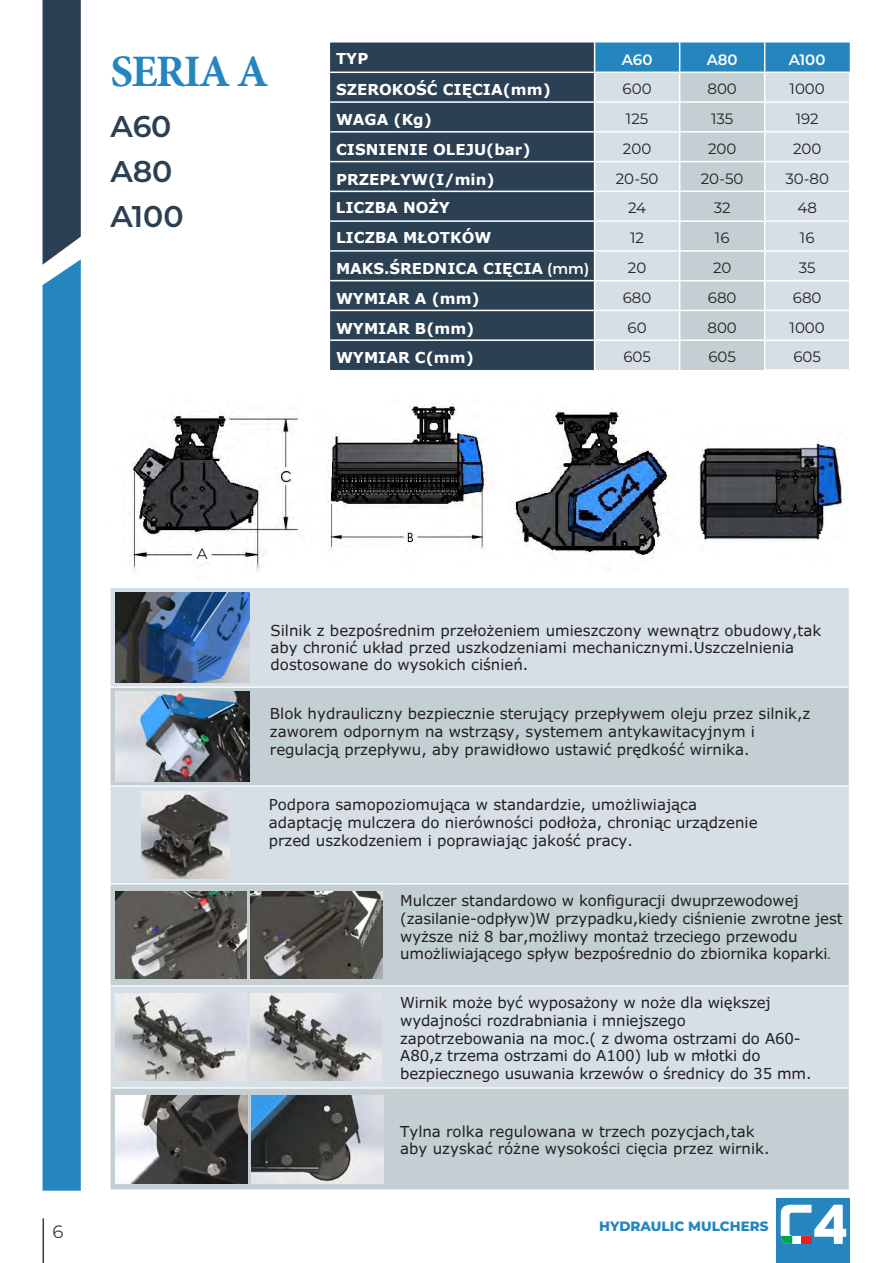
<style>
.page{position:relative;width:893px;height:1263px;background:#fff}
.page>*{position:absolute;margin:0;border:0;box-sizing:border-box;transform-origin:0 0}
.t1{font:700 45px "Minion Pro";letter-spacing:-.04em;color:#2586bf}
.t2{font:600 30px/45px "Montserrat";letter-spacing:-.005em;color:#2c4053}
.t3{font:18px "Montserrat";color:#2c4053}
.t4{font:15px/17.7px "Verdana Pro";color:#231f20}
.t5{font:700 15px "Verdana Pro";color:#fff}
.t6{font:15px "Montserrat";color:#231f20}
.t7{font:600 15px "Montserrat";color:#fff}
.t8{font:800 13.5px "Montserrat";color:#2586bf}
.s1{font-family:"Montserrat";font-weight:600}
.s2{font-family:"Montserrat"}
</style>
<div class="page">
<hr style="left:43px;top:1218px;width:1px;height:45px;background:#2c4053">
<div style="left:330px;top:43px;width:264px;height:327px;background:#2c4053"></div>
<hr style="left:330px;top:72px;width:265px;height:1px;background:#fff">
<hr style="left:330px;top:101px;width:265px;height:2px;background:#fff">
<hr style="left:330px;top:131px;width:265px;height:2px;background:#fff">
<hr style="left:330px;top:161px;width:265px;height:1px;background:#fff">
<hr style="left:330px;top:191px;width:265px;height:1px;background:#fff">
<hr style="left:330px;top:220px;width:265px;height:2px;background:#fff">
<hr style="left:330px;top:250px;width:265px;height:2px;background:#fff">
<svg style="left:594px;top:43px;width:256px;height:327px;background:#c3d3dd"></svg>
<hr style="left:765px;top:101px;width:84px;height:2px;background:#fff">
<hr style="left:765px;top:131px;width:84px;height:2px;background:#fff">
<hr style="left:765px;top:161px;width:84px;height:1px;background:#fff">
<hr style="left:765px;top:191px;width:84px;height:1px;background:#fff">
<hr style="left:765px;top:220px;width:84px;height:2px;background:#fff">
<hr style="left:765px;top:250px;width:84px;height:2px;background:#fff">
<hr style="left:765px;top:310px;width:84px;height:1px;background:#fff">
<hr style="left:765px;top:339px;width:84px;height:2px;background:#fff">
<hr style="left:764px;top:369px;width:86px;height:2px;background:#fff">
<hr style="left:330px;top:310px;width:265px;height:1px;background:#fff">
<hr style="left:595px;top:310px;width:85px;height:1px;background:#fff">
<hr style="left:680px;top:310px;width:85px;height:1px;background:#fff">
<hr style="left:330px;top:339px;width:265px;height:2px;background:#fff">
<hr style="left:595px;top:339px;width:85px;height:2px;background:#fff">
<hr style="left:680px;top:339px;width:85px;height:2px;background:#fff">
<hr style="left:330px;top:280px;width:265px;height:1px;background:#fff">
<hr style="left:595px;top:280px;width:85px;height:1px;background:#fff">
<hr style="left:680px;top:280px;width:85px;height:1px;background:#fff">
<hr style="left:765px;top:280px;width:84px;height:1px;background:#fff">
<div style="left:111px;top:588px;width:738px;height:98px;background:#d6dfe5"></div>
<svg style="left:111px;top:688px;width:738px;height:501px;background:#cbd5da"></svg>
<hr style="left:111px;top:883px;width:155px;height:1px;background:#fff">
<hr style="left:266px;top:883px;width:129px;height:1px;background:#fff">
<hr style="left:395px;top:883px;width:454px;height:1px;background:#fff">
<hr style="left:111px;top:1087px;width:155px;height:2px;background:#fff">
<hr style="left:266px;top:1087px;width:129px;height:2px;background:#fff">
<hr style="left:395px;top:1087px;width:454px;height:2px;background:#fff">
<hr style="left:111px;top:785px;width:155px;height:2px;background:#fff">
<hr style="left:266px;top:785px;width:129px;height:2px;background:#fff">
<hr style="left:395px;top:785px;width:454px;height:2px;background:#fff">
<hr style="left:111px;top:985px;width:155px;height:1px;background:#fff">
<hr style="left:266px;top:985px;width:129px;height:1px;background:#fff">
<hr style="left:395px;top:985px;width:454px;height:1px;background:#fff">
<img style="left:115px;top:593px;width:135px;height:89px">
<img style="left:115px;top:692px;width:134px;height:89px">
<img style="left:141px;top:791px;width:88px;height:88px">
<img style="left:115px;top:891px;width:132px;height:88px">
<img style="left:251px;top:891px;width:131px;height:88px">
<img style="left:115px;top:993px;width:131px;height:87px">
<img style="left:251px;top:993px;width:131px;height:87px">
<img style="left:115px;top:1095px;width:132px;height:88px">
<img style="left:251px;top:1095px;width:132px;height:88px">
<svg style="left:43px;top:0;width:38px;height:1191px;background:#2b7aa9"></svg>
<div style="left:776px;top:1199px;width:74px;height:64px;background:#2586bf"></div>
<svg style="left:781px;top:1205px;width:65px;height:39px"></svg>
<img style="left:327px;top:404px;width:161px;height:145px">
<img style="left:514px;top:409px;width:156px;height:149px">
<img style="left:698px;top:438px;width:145px;height:103px">
<img style="left:129px;top:411px;width:172px;height:160px">
<div style="left:197px;top:544px;width:13px;height:18px;background:#fff"></div>
<p class="t1" style="left:111px;top:40px;width:160px">SERIA A</p>
<p class="t2" style="left:111px;top:103px;width:75px">A60<br>A80<br>A100</p>
<p class="t5" style="left:336px;top:49px;width:34px">TYP</p>
<p class="t7" style="left:622px;top:49px;width:32px">A60</p>
<p class="t7" style="left:707px;top:49px;width:33px">A80</p>
<p class="t7" style="left:789px;top:49px;width:38px">A100</p>
<p class="t5" style="left:336px;top:80px;width:216px">SZEROKOŚĆ CIĘCIA(mm)</p>
<p class="t6" style="left:623px;top:79px;width:30px">600</p>
<p class="t6" style="left:707px;top:79px;width:31px">800</p>
<p class="t6" style="left:790px;top:79px;width:37px">1000</p>
<p class="t5" style="left:336px;top:110px;width:97px">WAGA (Kg)</p>
<p class="t6" style="left:626px;top:109px;width:24px">125</p>
<p class="t6" style="left:711px;top:109px;width:24px">135</p>
<p class="t6" style="left:796px;top:109px;width:25px">192</p>
<p class="t5" style="left:336px;top:140px;width:196px">CISNIENIE OLEJU(bar)</p>
<p class="t6" style="left:623px;top:138px;width:30px">200</p>
<p class="t6" style="left:708px;top:138px;width:30px">200</p>
<p class="t6" style="left:793px;top:138px;width:30px">200</p>
<p class="t5" style="left:336px;top:169px;width:160px">PRZEPŁYW(I/min)</p>
<p class="t6" style="left:616px;top:168px;width:44px">20-50</p>
<p class="t6" style="left:701px;top:168px;width:44px">20-50</p>
<p class="t6" style="left:785px;top:168px;width:45px">30-80</p>
<p class="t5" style="left:336px;top:198px;width:116px">LICZBA NOŻY</p>
<p class="t6" style="left:628px;top:198px;width:20px">24</p>
<p class="t6" style="left:714px;top:198px;width:18px">32</p>
<p class="t6" style="left:797px;top:198px;width:21px">48</p>
<p class="t5" style="left:336px;top:228px;width:157px">LICZBA MŁOTKÓW</p>
<p class="t6" style="left:630px;top:228px;width:15px">12</p>
<p class="t6" style="left:715px;top:228px;width:16px">16</p>
<p class="t6" style="left:800px;top:228px;width:16px">16</p>
<p class="t5" style="left:336px;top:259px;width:255px">MAKS.ŚREDNICA CIĘCIA <span class="s1">(mm)</span></p>
<p class="t6" style="left:628px;top:257px;width:20px">20</p>
<p class="t6" style="left:713px;top:257px;width:20px">20</p>
<p class="t6" style="left:799px;top:257px;width:18px">35</p>
<p class="t5" style="left:336px;top:289px;width:145px">WYMIAR A (mm)</p>
<p class="t6" style="left:623px;top:287px;width:30px">680</p>
<p class="t6" style="left:708px;top:287px;width:30px">680</p>
<p class="t6" style="left:793px;top:287px;width:30px">680</p>
<p class="t5" style="left:336px;top:318px;width:140px">WYMIAR B(mm)</p>
<p class="t6" style="left:628px;top:317px;width:21px">60</p>
<p class="t6" style="left:707px;top:317px;width:31px">800</p>
<p class="t6" style="left:790px;top:317px;width:37px">1000</p>
<p class="t5" style="left:336px;top:348px;width:139px">WYMIAR C(mm)</p>
<p class="t6" style="left:623px;top:347px;width:29px">605</p>
<p class="t6" style="left:708px;top:347px;width:29px">605</p>
<p class="t6" style="left:793px;top:347px;width:29px">605</p>
<p class="t3" style="left:53px;top:1219px;width:12px">6</p>
<p class="t6" style="left:197px;top:543px;width:12px">A</p>
<p class="t4" style="left:271px;top:622px;width:552px;line-height:17px">Silnik z bezpośrednim przełożeniem umieszczony wewnątrz obudowy,tak aby chronić układ przed uszkodzeniami mechanicznymi.Uszczelnienia dostosowane do wysokich ciśnień.</p>
<p class="t4" style="left:270px;top:705px;width:542px">Blok hydrauliczny bezpiecznie sterujący przepływem oleju przez silnik,z zaworem odpornym na wstrząsy, systemem antykawitacyjnym i regulacją przepływu, aby prawidłowo ustawić prędkość wirnika.</p>
<p class="t4" style="left:269px;top:796px;width:490px">Podpora samopoziomująca w standardzie, umożliwiająca adaptację mulczera do nierówności podłoża, chroniąc urządzenie przed uszkodzeniem i poprawiając jakość pracy.</p>
<p class="t4" style="left:400px;top:892px;width:444px">Mulczer standardowo w konfiguracji dwuprzewodowej (zasilanie-odpływ)W przypadku,kiedy ciśnienie zwrotne jest wyższe niż 8 bar,możliwy montaż trzeciego przewodu umożliwiającego spływ bezpośrednio do zbiornika koparki<span class="s2">.</span></p>
<p class="t4" style="left:400px;top:994px;width:413px">Wirnik może być wyposażony w noże dla większej wydajności rozdrabniania i mniejszego zapotrzebowania na moc.( z dwoma ostrzami do A60- A80,z trzema ostrzami do A100) lub w młotki do bezpiecznego usuwania krzewów o średnicy do 35 mm.</p>
<p class="t4" style="left:400px;top:1123px;width:371px;line-height:17px">Tylna rolka regulowana w trzech pozycjach,tak aby uzyskać różne wysokości cięcia przez wirnik.</p>
<p class="t8" style="left:599px;top:1216px;width:171px">HYDRAULIC MULCHERS</p>
</div>
